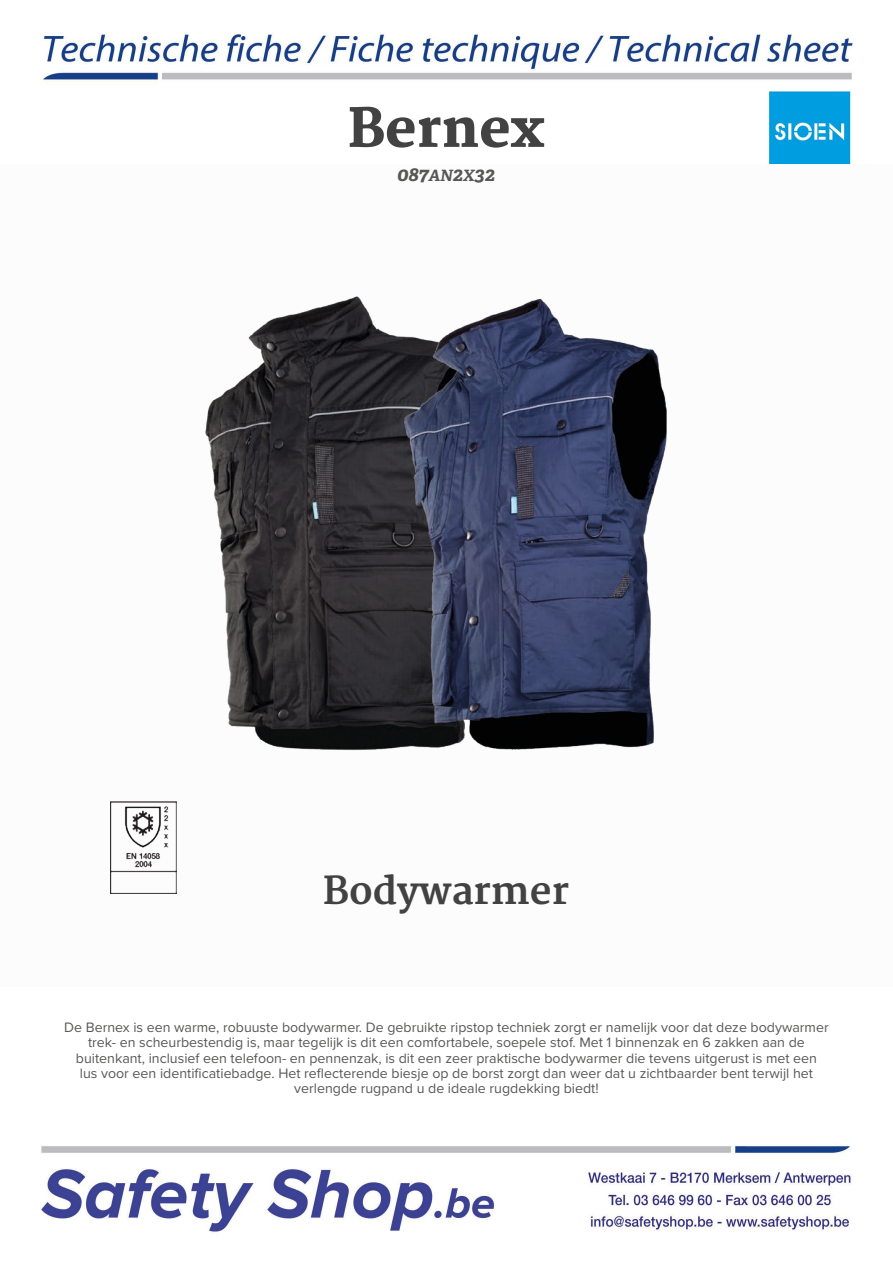
<style>
.page{position:relative;width:893px;height:1263px;background:#fff}
.page>*{position:absolute;margin:0;border:0;box-sizing:border-box;transform-origin:0 0}
.t1{font:800 52.5px "Merriweather";color:#424243}
.t2{font:700 37.5px "Merriweather";color:#424243}
.t3{font:italic 700 19.5px "Adelle PE";color:#575756}
.t4{font:14.25px/15.3px "Proxima Nova";color:#575756;text-align:center}
.s1{font-size:15.6px}
</style>
<div class="page">
<img style="left:40px;top:33px;width:813px;height:1199px">
<div style="left:0;top:164px;width:893px;height:823px;background:#fcfcfc"></div>
<img style="left:110px;top:313px;width:188px;height:581px">
<img style="left:298px;top:296px;width:369px;height:454px">
<h1 class="t1" style="left:348px;top:98px;width:198px">Bernex</h1>
<h3 class="t3" style="left:397px;top:160px;width:99px">087<span class="s1">AN</span>2<span class="s1">X</span>32</h3>
<h2 class="t2" style="left:323px;top:869px;width:248px">Bodywarmer</h2>
<p class="t4" style="left:64px;top:1019px;width:766px">De Bernex is een warme, robuuste bodywarmer. De gebruikte ripstop techniek zorgt er namelijk voor dat deze bodywarmer trek- en scheurbestendig is, maar tegelijk is dit een comfortabele, soepele stof. Met 1 binnenzak en 6 zakken aan de buitenkant, inclusief een telefoon- en pennenzak, is dit een zeer praktische bodywarmer die tevens uitgerust is met een<br>lus voor een identificatiebadge. Het reflecterende biesje op de borst zorgt dan weer dat u zichtbaarder bent terwijl het verlengde rugpand u de ideale rugdekking biedt!</p>
</div>
